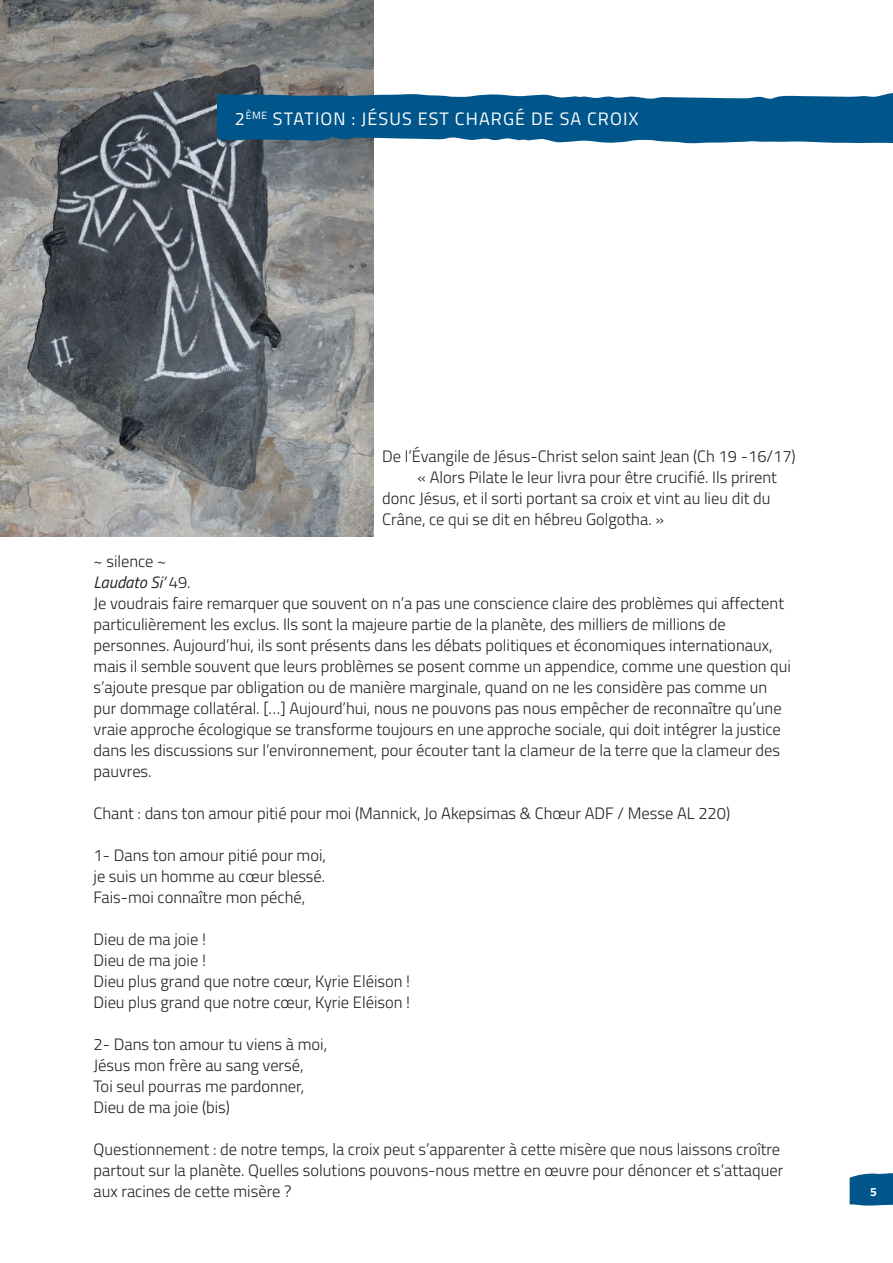
<style>
.page{position:relative;width:893px;height:1263px;background:#fff}
.page>*{position:absolute;margin:0;border:0;box-sizing:border-box;transform-origin:0 0}
.t1{font:18px "Titillium Web";letter-spacing:.06em;color:#fff}
.t2{font:300 16.5px/21px "Titillium Web";color:#231f20}
.t3{font:700 12px "Titillium Web";color:#fff}
.s1{font-weight:400;font-style:italic}
</style>
<div class="page">
<img style="left:0;top:0;width:374px;height:537px">
<svg style="left:218px;top:93px;width:675px;height:51px"></svg>
<div style="left:218px;top:100px;width:675px;height:34px;background:#00568a"></div>
<svg style="left:850px;top:1173px;width:43px;height:33px"></svg>
<p class="t1" style="left:235px;top:108px;width:405px">2<sup>ÈME</sup> STATION : JÉSUS EST CHARGÉ DE SA CROIX</p>
<p class="t2" style="left:382px;top:446px;width:415px">De l’Évangile de Jésus-Christ selon saint Jean (Ch 19 -16/17)</p>
<p class="t2" style="left:418px;top:467px;width:361px">« Alors Pilate le leur livra pour être crucifié. Ils prirent</p>
<p class="t2" style="left:382px;top:488px;width:390px">donc Jésus, et il sorti portant sa croix et vint au lieu dit du</p>
<p class="t2" style="left:382px;top:509px;width:283px">Crâne, ce qui se dit en hébreu Golgotha. »</p>
<p class="t2" style="left:94px;top:551px;width:699px">~ silence ~<br><span class="s1">Laudato Si’</span> 49.<br>Je voudrais faire remarquer que souvent on n’a pas une conscience claire des problèmes qui affectent particulièrement les exclus. Ils sont la majeure partie de la planète, des milliers de millions de personnes. Aujourd’hui, ils sont présents dans les débats politiques et économiques internationaux, mais il semble souvent que leurs problèmes se posent comme un appendice, comme une question qui s’ajoute presque par obligation ou de manière marginale, quand on ne les considère pas comme un pur dommage collatéral. […] Aujourd’hui, nous ne pouvons pas nous empêcher de reconnaître qu’une vraie approche écologique se transforme toujours en une approche sociale, qui doit intégrer la justice dans les discussions sur l’environnement, pour écouter tant la clameur de la terre que la clameur des pauvres.</p>
<p class="t2" style="left:94px;top:803px;width:638px">Chant : dans ton amour pitié pour moi (Mannick, Jo Akepsimas &amp; Chœur ADF / Messe AL 220)</p>
<p class="t2" style="left:94px;top:845px;width:234px;text-align:justify">1- Dans ton amour pitié pour moi, je suis un homme au cœur blessé.<br>Fais-moi connaître mon péché,</p>
<p class="t2" style="left:94px;top:929px;width:318px">Dieu de ma joie !<br>Dieu de ma joie !<br>Dieu plus grand que notre cœur, Kyrie Eléison !<br>Dieu plus grand que notre cœur, Kyrie Eléison !</p>
<p class="t2" style="left:94px;top:1034px;width:235px">2- Dans ton amour tu viens à moi,<br>Jésus mon frère au sang versé,<br>Toi seul pourras me pardonner,<br>Dieu de ma joie (bis)</p>
<p class="t2" style="left:94px;top:1139px;width:691px">Questionnement : de notre temps, la croix peut s’apparenter à cette misère que nous laissons croître partout sur la planète. Quelles solutions pouvons-nous mettre en œuvre pour dénoncer et s’attaquer aux racines de cette misère ?</p>
<p class="t3" style="left:870px;top:1187px;width:8px">5</p>
</div>
